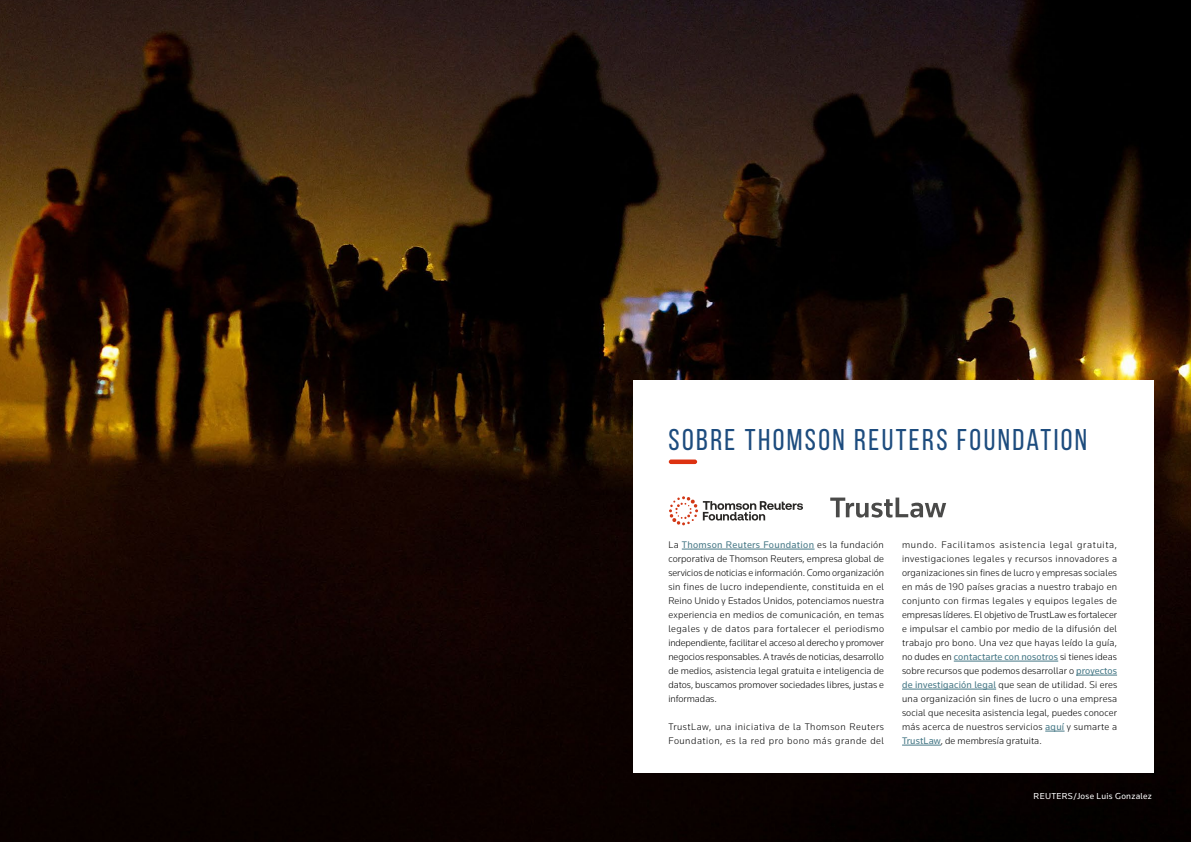
<style>
.page{position:relative;width:1191px;height:842px;background:#fff}
.page>*{position:absolute;margin:0;border:0;box-sizing:border-box;transform-origin:0 0}
.t1{font:30px "Bebas Neue";letter-spacing:.08em;color:#1d4c7e}
.t2{font:300 10px/14px "Knowledge";letter-spacing:.025em;color:#000;text-align:justify}
.t3{font:300 10px/14px "Knowledge";letter-spacing:.05em;color:#000}
.t4{font:9px "Knowledge";letter-spacing:.03em;color:#fff}
.s1{font-weight:400;color:#467886}
</style>
<div class="page">
<img style="left:0;top:0;width:1191px;height:842px">
<div style="left:633px;top:380px;width:520px;height:392px;background:#fff"></div>
<hr style="left:682px;top:549px;width:132px;height:1px;background:#467886">
<hr style="left:953px;top:661px;width:105px;height:1px;background:#467886">
<hr style="left:1076px;top:675px;width:41px;height:1px;background:#467886">
<hr style="left:902px;top:689px;width:94px;height:1px;background:#467886">
<svg style="left:1045px;top:731px;width:19px;height:1px"></svg>
<hr style="left:902px;top:745px;width:39px;height:1px;background:#467886">
<div style="left:669px;top:459px;width:28px;height:5px;background:#dd3211;border-radius:2px"></div>
<svg style="left:830px;top:498px;width:116px;height:20px"></svg>
<svg style="left:669px;top:496px;width:134px;height:29px"></svg>
<h1 class="t1" style="left:668px;top:423px;width:420px">SOBRE THOMSON REUTERS FOUNDATION</h1>
<p class="t2" style="left:668px;top:538px;width:217px">La <span class="s1">Thomson Reuters Foundation</span> es la fundación corporativa de Thomson Reuters, empresa global de servicios de noticias e información. Como organización sin fines de lucro independiente, constituida en el Reino Unido y Estados Unidos, potenciamos nuestra experiencia en medios de comunicación, en temas legales y de datos para fortalecer el periodismo independiente, facilitar el acceso al derecho y promover negocios responsables. A través de noticias, desarrollo de medios, asistencia legal gratuita e inteligencia de datos, buscamos promover sociedades libres, justas e informadas.</p>
<p class="t3" style="left:668px;top:720px;width:217px">TrustLaw, una iniciativa de la Thomson Reuters<br>Foundation, es la red pro bono más grande del</p>
<p class="t2" style="left:902px;top:538px;width:217px">mundo. Facilitamos asistencia legal gratuita, investigaciones legales y recursos innovadores a organizaciones sin fines de lucro y empresas sociales en más de 190 países gracias a nuestro trabajo en conjunto con firmas legales y equipos legales de empresas líderes. El objetivo de TrustLaw es fortalecer e impulsar el cambio por medio de la difusión del trabajo pro bono. Una vez que hayas leído la guía, no dudes en <span class="s1">contactarte con nosotros</span> si tienes ideas sobre recursos que podemos desarrollar o <span class="s1">proyectos de investigación legal</span> que sean de utilidad. Si eres una organización sin fines de lucro o una empresa social que necesita asistencia legal, puedes conocer más acerca de nuestros servicios <span class="s1">aquí</span> y sumarte a <span class="s1">TrustLaw</span>, de membresía gratuita.</p>
<p class="t4" style="left:1033px;top:791px;width:120px">REUTERS/Jose Luis Gonzalez</p>
</div>
